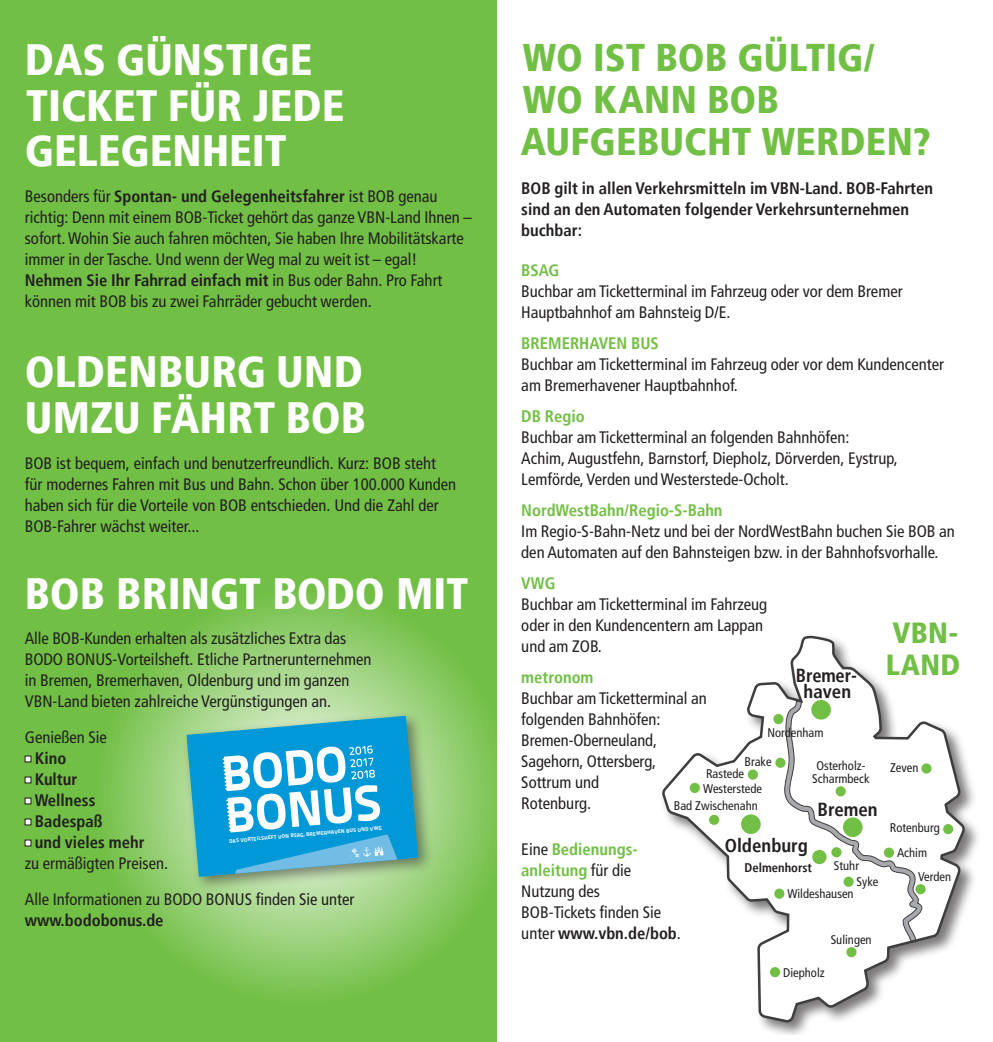
<style>
.page{position:relative;width:993px;height:1042px;background:#fff}
.page>*{position:absolute;margin:0;border:0;box-sizing:border-box;transform-origin:0 0}
.t1{font:900 condensed 43.75px/45.5px "Frutiger";color:#fff}
.t2{font:900 condensed 38.5px/42px "Frutiger";color:#71bf44}
.t3{font:900 condensed 29.05px/31.7px "Frutiger";letter-spacing:.01em;color:#71bf44}
.t4{font:700 condensed 18.9px/16.3px "Frutiger";color:#231f20;text-align:center}
.t5{font:condensed 16.62px/21px "Frutiger";color:#231f20}
.t6{font:700 condensed 16.62px/21px "Frutiger";color:#231f20}
.t7{font:700 condensed 16.62px "Frutiger";color:#71bf44}
.t8{font:condensed 12.6px/13.5px "Frutiger";color:#231f20;text-align:center}
.t9{font:700 condensed 12.6px "Frutiger";color:#231f20}
.t10{font:800 5.25px "Titillium Text 22 L";color:#fff}
.s1{font-weight:700}
.s2{font-weight:700;color:#71bf44}
</style>
<div class="page">
<div style="left:0;top:0;width:496px;height:1042px;background:#71bf44"></div>
<svg style="left:94px;top:588px;width:417px;height:417px"></svg>
<div style="left:659px;top:633px;width:322px;height:401px;background:#231f20;opacity:.6"></div>
<svg style="left:660px;top:634px;width:306px;height:389px"></svg>
<svg style="left:25px;top:756px;width:6px;height:6px"></svg>
<svg style="left:25px;top:777px;width:6px;height:6px"></svg>
<svg style="left:25px;top:798px;width:6px;height:6px"></svg>
<svg style="left:25px;top:819px;width:6px;height:6px"></svg>
<svg style="left:25px;top:840px;width:6px;height:6px"></svg>
<div style="left:181px;top:710px;width:253px;height:183px;background:#231f20;opacity:.5"></div>
<svg style="left:186px;top:716px;width:233px;height:161px"></svg>
<h1 class="t1" style="left:25px;top:37px;width:321px">DAS GÜNSTIGE<br>TICKET FÜR JEDE<br>GELEGENHEIT</h1>
<p class="t5" style="left:25px;top:186px;width:448px">Besonders für <span class="s1">Spontan- und Gelegenheitsfahrer</span> ist BOB genau richtig: Denn mit einem BOB-Ticket gehört das ganze VBN-Land Ihnen – sofort. Wohin Sie auch fahren möchten, Sie haben Ihre Mobilitätskarte immer in der Tasche. Und wenn der Weg mal zu weit ist – egal!<br><span class="s1">Nehmen Sie Ihr Fahrrad einfach mit</span> in Bus oder Bahn. Pro Fahrt können mit BOB bis zu zwei Fahrräder gebucht werden.</p>
<h1 class="t1" style="left:25px;top:349px;width:342px">OLDENBURG UND<br>UMZU FÄHRT BOB</h1>
<p class="t5" style="left:25px;top:452px;width:432px">BOB ist bequem, einfach und benutzerfreundlich. Kurz: BOB steht für modernes Fahren mit Bus und Bahn. Schon über 100.000 Kunden haben sich für die Vorteile von BOB entschieden. Und die Zahl der BOB-Fahrer wächst weiter...</p>
<h1 class="t1" style="left:25px;top:570px;width:445px">BOB BRINGT BODO MIT</h1>
<p class="t5" style="left:25px;top:628px;width:348px">Alle BOB-Kunden erhalten als zusätzliches Extra das BODO BONUS-Vorteilsheft. Etliche Partnerunternehmen in Bremen, Bremerhaven, Oldenburg und im ganzen VBN-Land bieten zahlreiche Vergünstigungen an.</p>
<p class="t5" style="left:25px;top:727px;width:84px">Genießen Sie</p>
<p class="t6" style="left:35px;top:748px;width:111px">Kino<br>Kultur<br>Wellness<br>Badespaß<br>und vieles mehr</p>
<p class="t5" style="left:25px;top:846px;width:331px;line-height:35.9px">zu ermäßigten Preisen.<br>Alle Informationen zu BODO BONUS finden Sie unter</p>
<p class="t6" style="left:25px;top:910px;width:140px">www.bodobonus.de</p>
<p class="t10" style="left:229px;top:837px;width:154px;rotate:-5deg">DAS VORTEILSHEFT VON BSAG, BREMERHAVEN BUS UND VWG</p>
<h2 class="t2" style="left:520px;top:37px;width:411px">WO IST BOB GÜLTIG/<br>WO KANN BOB<br>AUFGEBUCHT WERDEN?</h2>
<p class="t6" style="left:521px;top:177px;width:413px">BOB gilt in allen Verkehrsmitteln im VBN-Land. BOB-Fahrten sind an den Automaten folgender Verkehrsunternehmen buchbar:</p>
<p class="t7" style="left:521px;top:261px;width:40px">BSAG</p>
<p class="t5" style="left:521px;top:281px;width:383px">Buchbar am Ticketterminal im Fahrzeug oder vor dem Bremer<br>Hauptbahnhof am Bahnsteig D/E.</p>
<p class="t7" style="left:521px;top:334px;width:139px">BREMERHAVEN BUS</p>
<p class="t5" style="left:521px;top:354px;width:424px">Buchbar am Ticketterminal im Fahrzeug oder vor dem Kundencenter am Bremerhavener Hauptbahnhof.</p>
<p class="t7" style="left:521px;top:407px;width:65px">DB Regio</p>
<p class="t5" style="left:521px;top:427px;width:378px">Buchbar am Ticketterminal an folgenden Bahnhöfen:<br>Achim, Augustfehn, Barnstorf, Diepholz, Dörverden, Eystrup,<br>Lemförde, Verden und Westerstede-Ocholt.</p>
<p class="t7" style="left:521px;top:500px;width:203px">NordWestBahn/Regio-S-Bahn</p>
<p class="t5" style="left:521px;top:521px;width:435px">Im Regio-S-Bahn-Netz und bei der NordWestBahn buchen Sie BOB an den Automaten auf den Bahnsteigen bzw. in der Bahnhofsvorhalle.</p>
<p class="t7" style="left:521px;top:573px;width:36px">VWG</p>
<p class="t5" style="left:521px;top:594px;width:247px">Buchbar am Ticketterminal im Fahrzeug oder in den Kundencentern am Lappan und am ZOB.</p>
<p class="t7" style="left:521px;top:667px;width:74px">metronom</p>
<p class="t5" style="left:521px;top:688px;width:187px">Buchbar am Ticketterminal an folgenden Bahnhöfen:<br>Bremen-Oberneuland,<br>Sagehorn, Ottersberg,<br>Sottrum und<br>Rotenburg.</p>
<p class="t5" style="left:521px;top:839px;width:161px">Eine <span class="s2">Bedienungs&shy;anleitung</span> für die<br>Nutzung des<br>BOB-Tickets finden Sie unter <span class="s1">www.vbn.de/bob</span>.</p>
<h3 class="t3" style="left:885px;top:617px;width:76px">VBN-<br>LAND</h3>
<p class="t4" style="left:795px;top:667px;width:62px">Bremer&shy;haven</p>
<p class="t8" style="left:767px;top:725px;width:58px">Nordenham</p>
<p class="t8" style="left:744px;top:755px;width:29px">Brake</p>
<p class="t8" style="left:812px;top:759px;width:59px">Osterholz-<br>Scharmbeck</p>
<p class="t8" style="left:889px;top:761px;width:30px">Zeven</p>
<p class="t8" style="left:705px;top:767px;width:39px">Rastede</p>
<p class="t8" style="left:703px;top:781px;width:60px">Westerstede</p>
<p class="t8" style="left:673px;top:799px;width:85px">Bad Zwischenahn</p>
<p class="t4" style="left:817px;top:801px;width:62px">Bremen</p>
<p class="t8" style="left:889px;top:821px;width:51px">Rotenburg</p>
<p class="t4" style="left:724px;top:837px;width:85px">Oldenburg</p>
<p class="t8" style="left:896px;top:846px;width:32px">Achim</p>
<p class="t8" style="left:833px;top:859px;width:27px">Stuhr</p>
<p class="t9" style="left:744px;top:860px;width:69px">Delmenhorst</p>
<p class="t8" style="left:917px;top:870px;width:34px">Verden</p>
<p class="t8" style="left:856px;top:875px;width:23px">Syke</p>
<p class="t8" style="left:787px;top:887px;width:68px">Wildeshausen</p>
<p class="t8" style="left:830px;top:932px;width:43px">Sulingen</p>
<p class="t8" style="left:783px;top:965px;width:43px">Diepholz</p>
</div>
